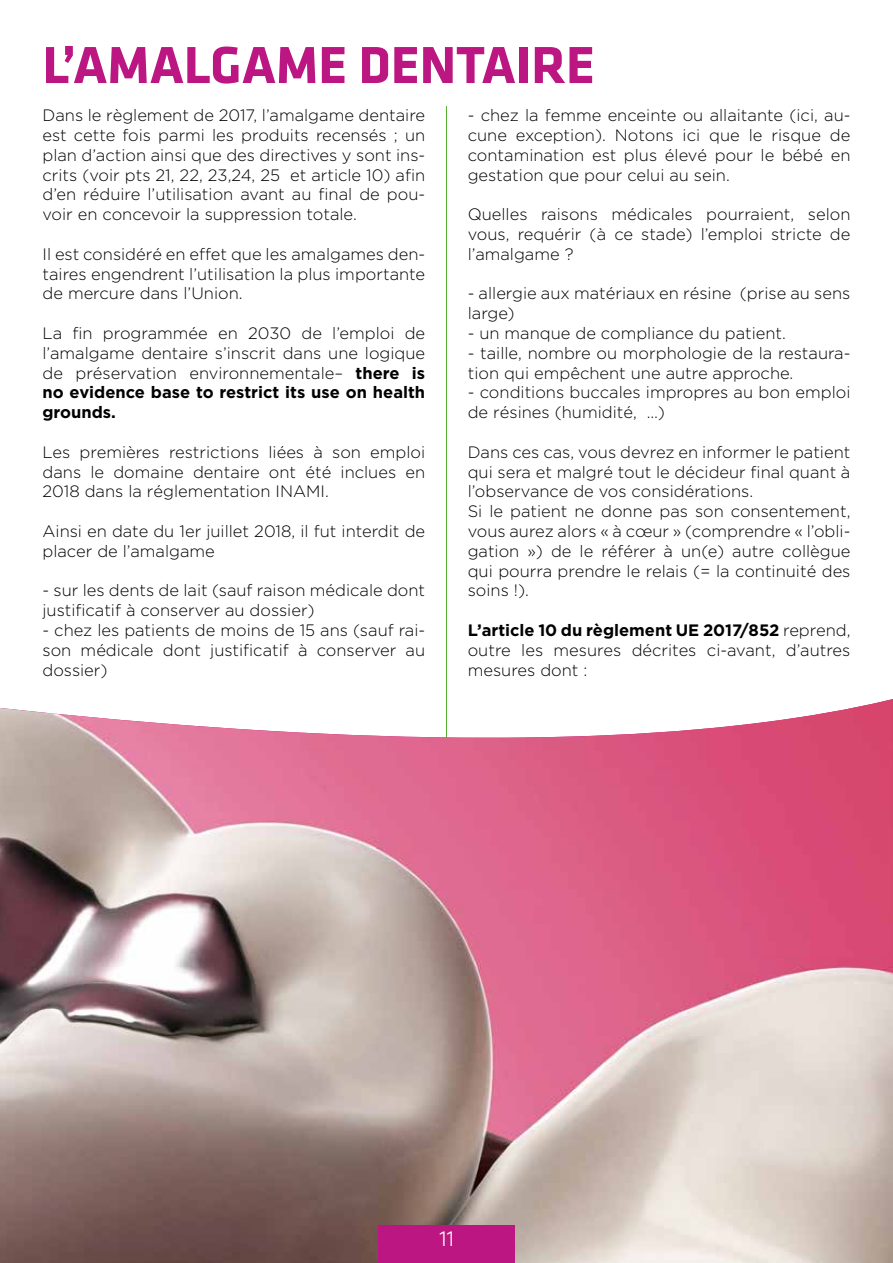
<style>
.page{position:relative;width:893px;height:1263px;background:#fff}
.page>*{position:absolute;margin:0;border:0;box-sizing:border-box;transform-origin:0 0}
.t1{font:700 54px "Klavika";color:#bb1681}
.t2{font:300 22.5px "Klavika";color:#fff}
.t3{font:300 16.5px/19.8px "Gotham";color:#000;text-align:justify}
.s1{font-weight:700}
</style>
<div class="page">
<hr style="left:446px;top:106px;width:1px;height:1107px;background:#58b030">
<img style="left:0;top:699px;width:893px;height:564px">
<div style="left:378px;top:1225px;width:136px;height:38px;background:#bb1681"></div>
<h1 class="t1" style="left:43px;top:36px;width:554px">L’AMALGAME DENTAIRE</h1>
<p class="t3" style="left:43px;top:105px;width:384px">Dans le règlement de 2017, l’amalgame dentaire est cette fois parmi les produits recensés ; un plan d’action ainsi que des directives y sont ins&shy;crits (voir pts 21, 22, 23,24, 25 et article 10) afin d’en réduire l’utilisation avant au final de pou&shy;voir en concevoir la suppression totale.</p>
<p class="t3" style="left:43px;top:244px;width:384px">Il est considéré en effet que les amalgames den&shy;taires engendrent l’utilisation la plus importante de mercure dans l’Union.</p>
<p class="t3" style="left:43px;top:323px;width:384px">La fin programmée en 2030 de l’emploi de l’amalgame dentaire s’inscrit dans une logique de préservation environnementale– <span class="s1">there is no evidence base to restrict its use on health grounds.</span></p>
<p class="t3" style="left:43px;top:442px;width:384px">Les premières restrictions liées à son emploi dans le domaine dentaire ont été inclues en 2018 dans la réglementation INAMI.</p>
<p class="t3" style="left:43px;top:521px;width:384px">Ainsi en date du 1er juillet 2018, il fut interdit de placer de l’amalgame</p>
<p class="t3" style="left:43px;top:580px;width:384px">- sur les dents de lait (sauf raison médicale dont justificatif à conserver au dossier)</p>
<p class="t3" style="left:43px;top:620px;width:384px">- chez les patients de moins de 15 ans (sauf rai&shy;son médicale dont justificatif à conserver au dossier)</p>
<p class="t3" style="left:468px;top:105px;width:384px">- chez la femme enceinte ou allaitante (ici, au&shy;cune exception). Notons ici que le risque de contamination est plus élevé pour le bébé en gestation que pour celui au sein.</p>
<p class="t3" style="left:468px;top:204px;width:384px">Quelles raisons médicales pourraient, selon vous, requérir (à ce stade) l’emploi stricte de l’amalgame ?</p>
<p class="t3" style="left:468px;top:283px;width:384px">- allergie aux matériaux en résine (prise au sens large)</p>
<p class="t3" style="left:468px;top:323px;width:320px">- un manque de compliance du patient.</p>
<p class="t3" style="left:468px;top:343px;width:384px">- taille, nombre ou morphologie de la restaura&shy;tion qui empêchent une autre approche.</p>
<p class="t3" style="left:468px;top:382px;width:384px">- conditions buccales impropres au bon emploi de résines (humidité, …)</p>
<p class="t3" style="left:468px;top:442px;width:384px;text-align:left">Dans ces cas, vous devrez en informer le patient qui sera et malgré tout le décideur final quant à l’observance de vos considérations.<br>Si le patient ne donne pas son consentement, vous aurez alors « à cœur » (comprendre « l’obli&shy;gation ») de le référer à un(e) autre collègue qui pourra prendre le relais (= la continuité des soins !).</p>
<p class="t3" style="left:468px;top:620px;width:384px"><span class="s1">L’article 10 du règlement UE 2017/852</span> reprend, outre les mesures décrites ci-avant, d’autres mesures dont :</p>
<h2 class="t2" style="left:439px;top:1226px;width:16px">11</h2>
</div>
